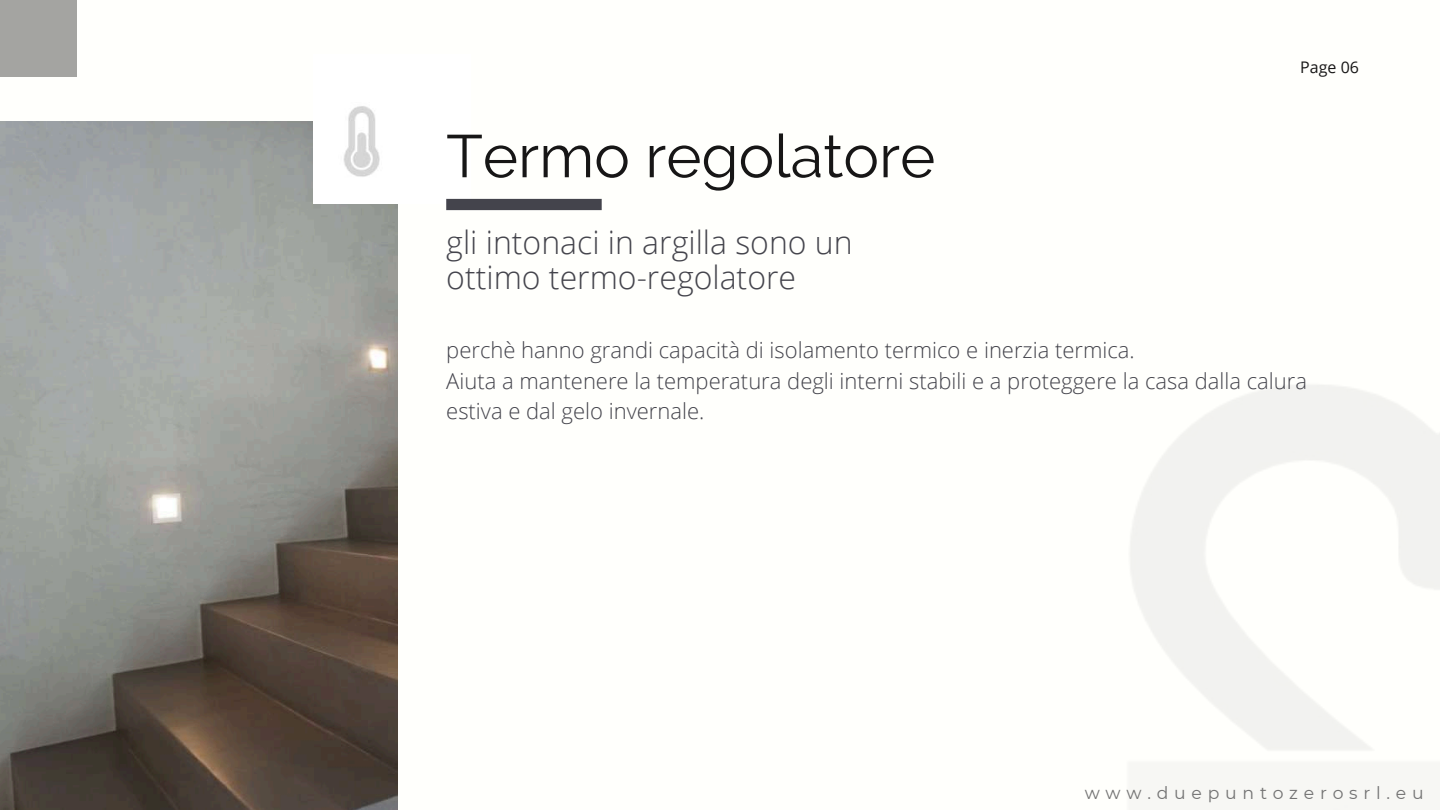
<style>
.page{position:relative;width:1440px;height:810px;background:#fff}
.page>*{position:absolute;margin:0;border:0;box-sizing:border-box;transform-origin:0 0}
.t1{font:60px "Raleway";color:#171616}
.t2{font:300 32px/34.5px "Open Sans";color:#44444c}
.t3{font:300 22px/30.8px "Open Sans";color:#44444c}
.t4{font:17.2px "Montserrat";letter-spacing:.335em;color:#737373}
.t5{font:16px "Open Sans";color:#171616}
</style>
<div class="page">
<div style="left:0;top:0;width:77px;height:77px;background:#a4a4a1"></div>
<img style="left:0;top:122px;width:397px;height:688px">
<div style="left:314px;top:54px;width:157px;height:149px;background:#fff"></div>
<div style="left:446px;top:199px;width:156px;height:11px;background:#44444c"></div>
<img style="left:343px;top:106px;width:37px;height:71px">
<h1 class="t1" style="left:446px;top:121px;width:491px">Termo regolatore</h1>
<h2 class="t2" style="left:446px;top:225px;width:408px">gli intonaci in argilla sono un ottimo termo-regolatore</h2>
<p class="t5" style="left:1300px;top:56px;width:60px">Page 06</p>
<p class="t3" style="left:446px;top:334px;width:862px">perchè hanno grandi capacità di isolamento termico e inerzia termica.<br>Aiuta a mantenere la temperatura degli interni stabili e a proteggere la casa dalla calura estiva e dal gelo invernale.</p>
<p class="t4" style="left:1085px;top:783px;width:340px">www.duepuntozerosrl.eu</p>
</div>
